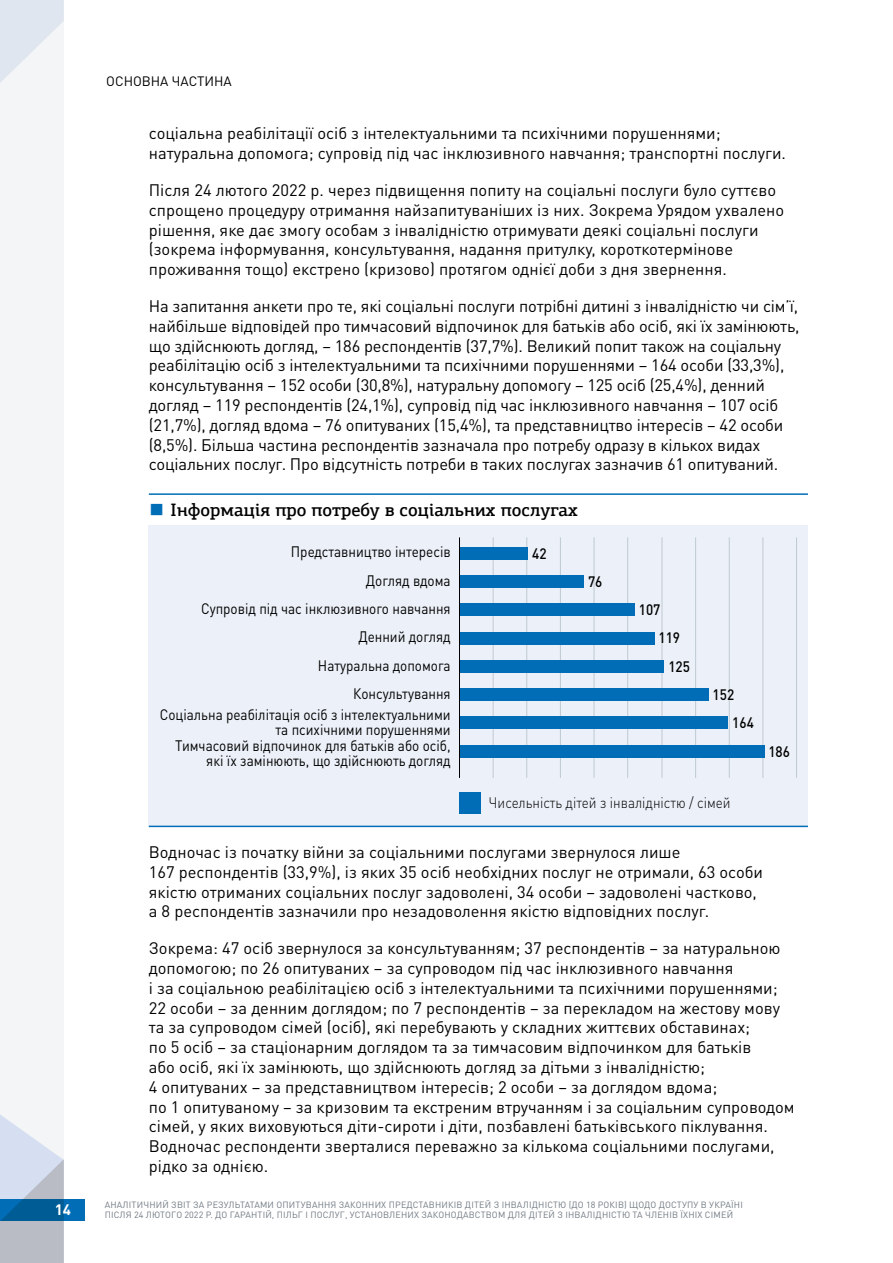
<style>
.page{position:relative;width:893px;height:1263px;background:#fff}
.page>*{position:absolute;margin:0;border:0;box-sizing:border-box;transform-origin:0 0}
.Mal{font:500 18px "PF Agora Slab Pro";color:#000}
.Main-0{font:16.5px/19.8px "DIN Pro";color:#000}
.Legend{font:15px/15px "DIN Pro";color:#000;text-align:right;scale:.9 1}
.Legend-2{font:300 15px "DIN Pro";color:#000;scale:.9 1}
.Legend-3{font:500 15px "DIN Pro";color:#000;scale:.9 1}
.t1{font:700 15px "DIN Pro";color:#fff}
.t2{font:13.5px "DIN Pro";color:#000}
.t3{font:9px/10.8px "DIN Pro";letter-spacing:.02em;color:#717a83}
.s1{font-weight:900;color:#006db6}
</style>
<div class="page">
<div style="left:0;top:0;width:64px;height:1263px;background:#f3f5f6"></div>
<div style="left:0;top:1199px;width:85px;height:21px;background:#006db6"></div>
<svg style="left:0;top:1115px;width:64px;height:148px"></svg>
<svg style="left:0;top:0;width:64px;height:83px"></svg>
<div style="left:149px;top:525px;width:659px;height:301px;background:#ecf0f8"></div>
<hr style="left:149px;top:826px;width:659px;height:1px;background:#006db6">
<hr style="left:149px;top:493px;width:659px;height:2px;background:#006db6">
<hr style="left:493px;top:537px;width:1px;height:241px;background:#bfcad1">
<hr style="left:662px;top:537px;width:1px;height:241px;background:#bfcad1">
<hr style="left:560px;top:537px;width:1px;height:241px;background:#bfcad1">
<hr style="left:729px;top:537px;width:1px;height:241px;background:#bfcad1">
<hr style="left:627px;top:537px;width:1px;height:241px;background:#bfcad1">
<hr style="left:796px;top:537px;width:1px;height:241px;background:#bfcad1">
<hr style="left:526px;top:537px;width:1px;height:241px;background:#bfcad1">
<hr style="left:695px;top:537px;width:1px;height:241px;background:#bfcad1">
<hr style="left:594px;top:537px;width:1px;height:241px;background:#bfcad1">
<hr style="left:762px;top:537px;width:1px;height:241px;background:#bfcad1">
<div style="left:459px;top:745px;width:305px;height:12px;background:#006db6"></div>
<div style="left:459px;top:717px;width:269px;height:12px;background:#006db6"></div>
<div style="left:459px;top:688px;width:249px;height:13px;background:#006db6"></div>
<div style="left:459px;top:660px;width:205px;height:13px;background:#006db6"></div>
<div style="left:459px;top:632px;width:195px;height:12px;background:#006db6"></div>
<div style="left:459px;top:603px;width:176px;height:13px;background:#006db6"></div>
<div style="left:459px;top:575px;width:125px;height:13px;background:#006db6"></div>
<div style="left:459px;top:547px;width:69px;height:12px;background:#006db6"></div>
<div style="left:459px;top:792px;width:21px;height:22px;background:#006db6"></div>
<hr style="left:459px;top:537px;width:1px;height:241px;background:#000">
<p class="t1" style="left:55px;top:1197px;width:18px">14</p>
<p class="t2" style="left:106px;top:71px;width:127px">ОСНОВНА ЧАСТИНА</p>
<p class="Main-0" style="left:149px;top:122px;width:639px">соціальна реабілітації осіб з інтелектуальними та психічними порушеннями; натуральна допомога; супровід під час інклюзивного навчання; транспортні послуги.</p>
<p class="Main-0" style="left:149px;top:178px;width:637px">Після 24 лютого 2022 р. через підвищення попиту на соціальні послуги було суттєво спрощено процедуру отримання найзапитуваніших із них. Зокрема Урядом ухвалено рішення, яке дає змогу особам з інвалідністю отримувати деякі соціальні послуги (зокрема інформування, консультування, надання притулку, короткотермінове проживання тощо) екстрено (кризово) протягом однієї доби з дня звернення.</p>
<p class="Main-0" style="left:149px;top:294px;width:652px">На запитання анкети про те, які соціальні послуги потрібні дитині з інвалідністю чи сім’ї, найбільше відповідей про тимчасовий відпочинок для батьків або осіб, які їх замінюють, що здійснюють догляд, – 186 респондентів (37,7%). Великий попит також на соціальну реабілітацію осіб з інтелектуальними та психічними порушеннями – 164 особи (33,3%), консультування – 152 особи (30,8%), натуральну допомогу – 125 осіб (25,4%), денний догляд – 119 респондентів (24,1%), супровід під час інклюзивного навчання – 107 осіб (21,7%), догляд вдома – 76 опитуваних (15,4%), та представництво інтересів – 42 особи (8,5%). Більша частина респондентів зазначала про потребу одразу в кількох видах соціальних послуг. Про відсутність потреби в таких послугах зазначив 61 опитуваний.</p>
<p class="Mal" style="left:149px;top:499px;width:431px"><span class="s1">■</span> Інформація про потребу в соціальних послугах</p>
<p class="Legend" style="left:291px;top:543px;width:179px">Представництво інтересів</p>
<p class="Legend" style="left:366px;top:571px;width:96px">Догляд вдома</p>
<p class="Legend" style="left:201px;top:600px;width:279px">Супровід під час інклюзивного навчання</p>
<p class="Legend" style="left:358px;top:628px;width:104px">Денний догляд</p>
<p class="Legend" style="left:318px;top:656px;width:149px">Натуральна допомога</p>
<p class="Legend" style="left:353px;top:684px;width:110px">Консультування</p>
<p class="Legend" style="left:160px;top:705px;width:325px">Соціальна реабілітація осіб з інтелектуальними та психічними порушеннями</p>
<p class="Legend" style="left:175px;top:737px;width:308px">Тимчасовий відпочинок для батьків або осіб, які їх замінюють, що здійснюють догляд</p>
<p class="Legend-3" style="left:532px;top:541px;width:17px">42</p>
<p class="Legend-3" style="left:588px;top:569px;width:17px">76</p>
<p class="Legend-3" style="left:639px;top:597px;width:25px">107</p>
<p class="Legend-3" style="left:658px;top:626px;width:25px">119</p>
<p class="Legend-3" style="left:668px;top:654px;width:25px">125</p>
<p class="Legend-3" style="left:713px;top:682px;width:25px">152</p>
<p class="Legend-3" style="left:732px;top:711px;width:25px">164</p>
<p class="Legend-3" style="left:768px;top:739px;width:25px">186</p>
<p class="Legend-2" style="left:489px;top:791px;width:270px">Чисельність дітей з інвалідністю / сімей</p>
<p class="Main-0" style="left:149px;top:840px;width:616px">Водночас із початку війни за соціальними послугами звернулося лише<br>167 респондентів (33,9%), із яких 35 осіб необхідних послуг не отримали, 63 особи якістю отриманих соціальних послуг задоволені, 34 особи – задоволені частково, а 8 респондентів зазначили про незадоволення якістю відповідних послуг.</p>
<p class="Main-0" style="left:149px;top:937px;width:647px">Зокрема: 47 осіб звернулося за консультуванням; 37 респондентів – за натуральною допомогою; по 26 опитуваних – за супроводом під час інклюзивного навчання<br>і за соціальною реабілітацією осіб з інтелектуальними та психічними порушеннями; 22 особи – за денним доглядом; по 7 респондентів – за перекладом на жестову мову та за супроводом сімей (осіб), які перебувають у складних життєвих обставинах;<br>по 5 осіб – за стаціонарним доглядом та за тимчасовим відпочинком для батьків<br>або осіб, які їх замінюють, що здійснюють догляд за дітьми з інвалідністю;<br>4 опитуваних – за представництвом інтересів; 2 особи – за доглядом вдома;<br>по 1 опитуваному – за кризовим та екстреним втручанням і за соціальним супроводом сімей, у яких виховуються діти-сироти і діти, позбавлені батьківського піклування.<br>Водночас респонденти зверталися переважно за кількома соціальними послугами, рідко за однією.</p>
<p class="t3" style="left:105px;top:1198px;width:640px">АНАЛІТИЧНИЙ ЗВІТ ЗА РЕЗУЛЬТАТАМИ ОПИТУВАННЯ ЗАКОННИХ ПРЕДСТАВНИКІВ ДІТЕЙ З ІНВАЛІДНІСТЮ (ДО 18 РОКІВ) ЩОДО ДОСТУПУ В УКРАЇНІ<br>ПІСЛЯ 24 ЛЮТОГО 2022 Р. ДО ГАРАНТІЙ, ПІЛЬГ І ПОСЛУГ, УСТАНОВЛЕНИХ ЗАКОНОДАВСТВОМ ДЛЯ ДІТЕЙ З ІНВАЛІДНІСТЮ ТА ЧЛЕНІВ ЇХНІХ СІМЕЙ</p>
</div>
